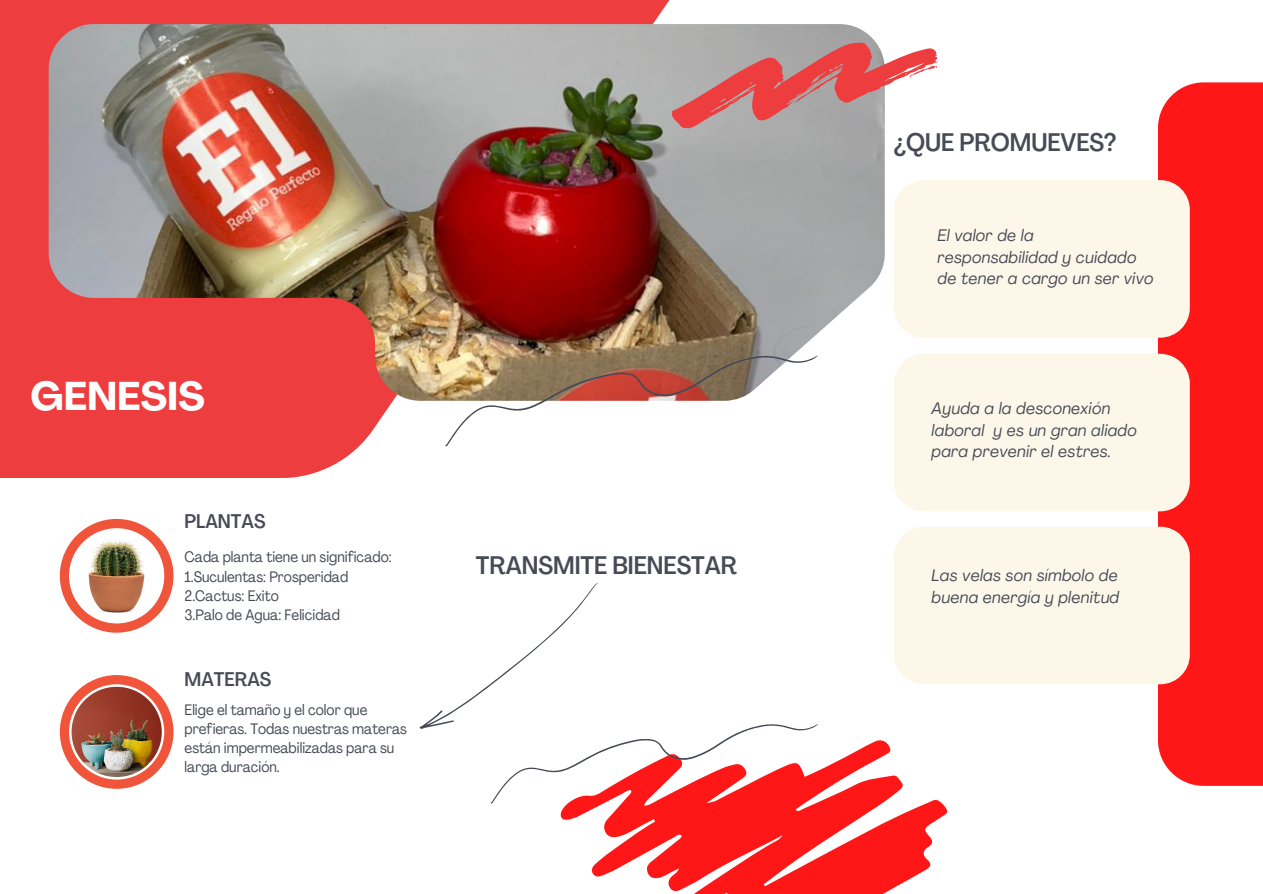
<style>
.page{position:relative;width:1263px;height:894px;background:#fff}
.page>*{position:absolute;margin:0;border:0;box-sizing:border-box;transform-origin:0 0}
.t1{font:700 39.6px "Agrandir";color:#fff}
.t2{font:500 condensed 25.05px "Agrandir";color:#474b56}
.t3{font:500 condensed 19.5px "Agrandir";color:#474b56}
.t4{font:italic 16.5px/21.3px "Agrandir";letter-spacing:.02em;color:#474b56}
.t5{font:condensed 15px/19px "Agrandir";color:#474b56}
</style>
<div class="page">
<svg style="left:0;top:0;width:670px;height:478px;fill:#ee3d3e"></svg>
<div style="left:1158px;top:82px;width:105px;height:703px;background:#ff1616"></div>
<div style="left:894px;top:180px;width:296px;height:157px;background:#fdf7e9;border-radius:30px"></div>
<img style="left:49px;top:24px;width:836px;height:376px">
<svg style="left:560px;top:740px;width:388px;height:153px;fill:#ff1616"></svg>
<svg style="left:60px;top:519px;width:114px;height:113px"></svg>
<img style="left:60px;top:675px;width:114px;height:113px">
<svg style="left:664px;top:18px;width:274px;height:127px"></svg>
<svg style="left:445px;top:355px;width:373px;height:91px"></svg>
<svg style="left:419px;top:583px;width:399px;height:220px"></svg>
<div style="left:894px;top:353px;width:296px;height:158px;background:#fdf7e9;border-radius:30px"></div>
<div style="left:894px;top:526px;width:296px;height:158px;background:#fdf7e9;border-radius:30px"></div>
<p class="t1" style="left:31px;top:380px;width:176px">GENESIS</p>
<p class="t3" style="left:185px;top:513px;width:82px">PLANTAS</p>
<p class="t5" style="left:185px;top:549px;width:209px">Cada planta tiene un significado:</p>
<p class="t5" style="left:185px;top:568px;width:165px">1.Suculentas: Prosperidad</p>
<p class="t5" style="left:185px;top:587px;width:96px">2.Cactus: Exito</p>
<p class="t5" style="left:185px;top:606px;width:157px">3.Palo de Agua: Felicidad</p>
<p class="t3" style="left:185px;top:670px;width:88px">MATERAS</p>
<p class="t5" style="left:185px;top:701px;width:224px">Elige el tamaño y el color que prefieras. Todas nuestras materas están impermeabilizadas para su larga duración.</p>
<p class="t2" style="left:476px;top:555px;width:263px">TRANSMITE BIENESTAR</p>
<p class="t2" style="left:894px;top:132px;width:224px">¿QUE PROMUEVES?</p>
<p class="t4" style="left:937px;top:226px;width:218px">El valor de la responsabilidad y cuidado de tener a cargo un ser vivo</p>
<p class="t4" style="left:932px;top:399px;width:207px">Ayuda a la desconexión laboral y es un gran aliado para prevenir el estres.</p>
<p class="t4" style="left:932px;top:566px;width:189px">Las velas son símbolo de buena energía y plenitud</p>
</div>
